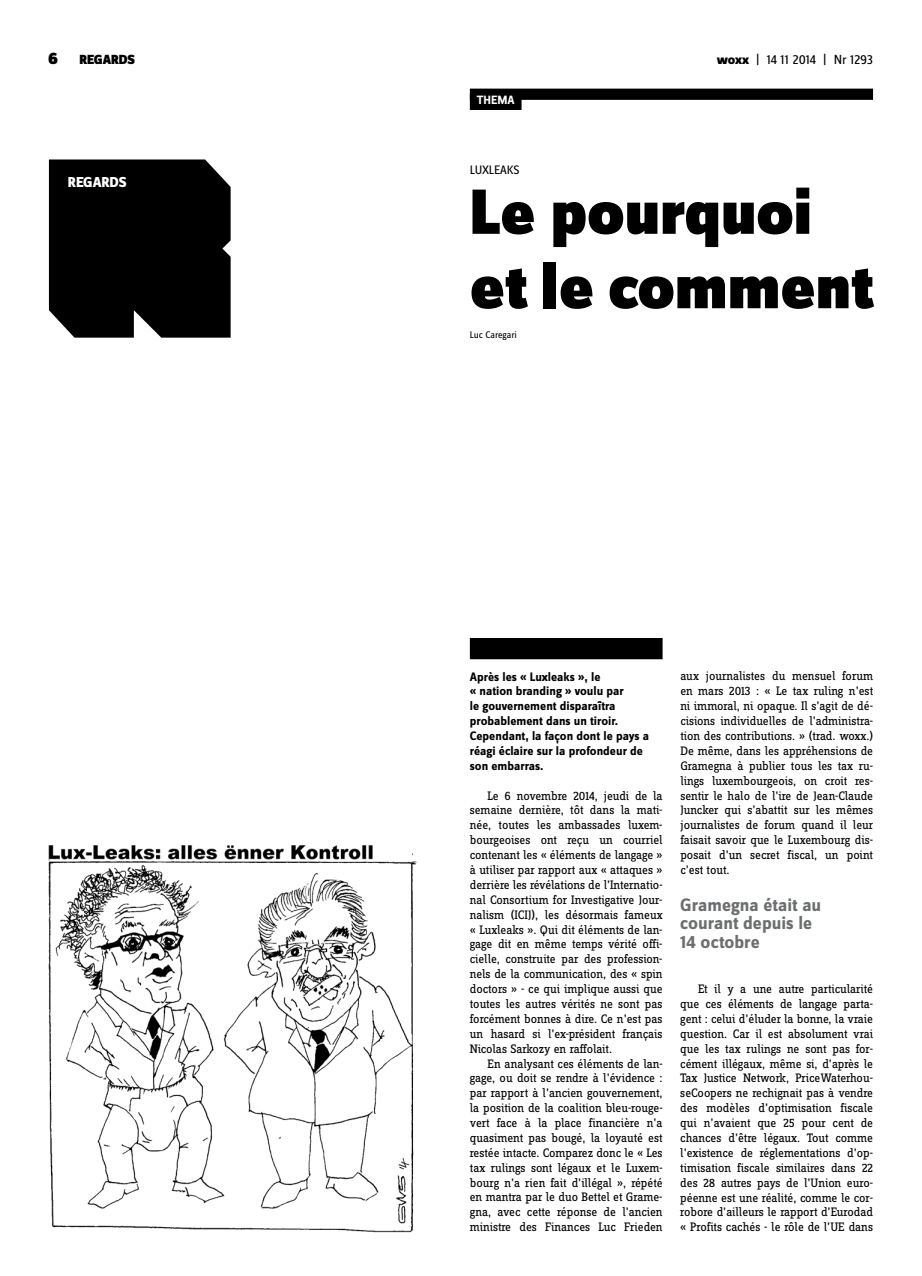
<style>
.page{position:relative;width:922px;height:1276px;background:#fff}
.page>*{position:absolute;margin:0;border:0;box-sizing:border-box;transform-origin:0 0}
.t1{font:900 66.25px/74.4px "Zine Sans Dis";color:#000}
.t2{font:700 18.75px/18.8px "Zine Sans Dis";color:#6d6e71}
.t3{font:800 15px "Zine Sans Dis";letter-spacing:-.01em;color:#fff}
.t4{font:13.75px "Zine Sans Dis";letter-spacing:-.01em;color:#000}
.t5{font:900 13.75px "Zine Sans Dis";letter-spacing:-.01em;color:#000}
.t6{font:12.75px/14.9px "Zine Slab Dis";letter-spacing:-.01em;color:#000;text-align:justify}
.t7{font:700 12.75px/14.9px "Zine Sans Dis";color:#000}
.t8{font:12.75px "Zine Sans Dis";letter-spacing:-.01em;color:#000}
.t9{font:700 12.5px "Zine Sans Dis";color:#fff}
.t10{font:10px "Zine Sans Dis";color:#000}
.s1{font-size:17.5px}
.s2{font-weight:800}
</style>
<div class="page">
<div style="left:469px;top:89px;width:403px;height:11px;background:#000"></div>
<img style="left:48px;top:845px;width:369px;height:388px">
<div style="left:49px;top:159px;width:181px;height:179px;background:#000"></div>
<div style="left:469px;top:638px;width:193px;height:21px;background:#000"></div>
<div style="left:469px;top:94px;width:52px;height:16px;background:#000"></div>
<p class="t5" style="left:48px;top:53px;width:88px"><span class="s1">6</span> REGARDS</p>
<p class="t4" style="left:716px;top:53px;width:158px"><span class="s2">woxx</span> | 14 11 2014 | Nr 1293</p>
<p class="t3" style="left:68px;top:174px;width:60px">REGARDS</p>
<p class="t9" style="left:477px;top:93px;width:39px">THEMA</p>
<p class="t8" style="left:469px;top:163px;width:51px">LUXLEAKS</p>
<h1 class="t1" style="left:469px;top:179px;width:405px">Le pourquoi et le comment</h1>
<p class="t10" style="left:469px;top:329px;width:49px">Luc Caregari</p>
<p class="t7" style="left:469px;top:669px;width:181px">Après les « Luxleaks », le<br>« nation branding » voulu par<br>le gouvernement disparaîtra probablement dans un tiroir.<br>Cependant, la façon dont le pays a réagi éclaire sur la profondeur de son embarras.</p>
<p class="t6" style="left:469px;top:788px;width:194px;text-indent:18px">Le 6 novembre 2014, jeudi de la semaine dernière, tôt dans la mati&shy;née, toutes les ambassades luxem&shy;bourgeoises ont reçu un courriel contenant les « éléments de langage » à utiliser par rapport aux « attaques » derrière les révélations de l’Internatio&shy;nal Consortium for Investigative Jour&shy;nalism (ICIJ), les désormais fameux « Luxleaks ». Qui dit éléments de lan&shy;gage dit en même temps vérité offi&shy;cielle, construite par des profession&shy;nels de la communication, des « spin doctors » - ce qui implique aussi que toutes les autres vérités ne sont pas forcément bonnes à dire. Ce n’est pas un hasard si l’ex-président français Nicolas Sarkozy en raffolait.</p>
<p class="t6" style="left:470px;top:1056px;width:194px;text-indent:18px">En analysant ces éléments de lan&shy;gage, ou doit se rendre à l’évidence : par rapport à l’ancien gouvernement, la position de la coalition bleu-rouge&shy;vert face à la place financière n’a quasiment pas bougé, la loyauté est restée intacte. Comparez donc le « Les tax rulings sont légaux et le Luxem&shy;bourg n’a rien fait d’illégal », répété en mantra par le duo Bettel et Grame&shy;gna, avec cette réponse de l’ancien ministre des Finances Luc Frieden</p>
<p class="t6" style="left:680px;top:669px;width:194px">aux journalistes du mensuel forum en mars 2013 : « Le tax ruling n’est ni immoral, ni opaque. Il s’agit de dé&shy;cisions individuelles de l’administra&shy;tion des contributions. » (trad. woxx.)<br>De même, dans les appréhensions de Gramegna à publier tous les tax ru&shy;lings luxembourgeois, on croit res&shy;sentir le halo de l’ire de Jean-Claude Juncker qui s’abattit sur les mêmes journalistes de forum quand il leur faisait savoir que le Luxembourg dis&shy;posait d’un secret fiscal, un point c’est tout.</p>
<h2 class="t2" style="left:680px;top:896px;width:142px">Gramegna était au courant depuis le<br>14 octobre</h2>
<p class="t6" style="left:680px;top:982px;width:194px;text-indent:18px">Et il y a une autre particularité que ces éléments de langage parta&shy;gent : celui d’éluder la bonne, la vraie question. Car il est absolument vrai que les tax rulings ne sont pas for&shy;cément illégaux, même si, d’après le Tax Justice Network, PriceWaterhou&shy;seCoopers ne rechignait pas à vendre des modèles d’optimisation fiscale qui n’avaient que 25 pour cent de chances d’être légaux. Tout comme l’existence de réglementations d’op&shy;timisation fiscale similaires dans 22 des 28 autres pays de l’Union euro&shy;péenne est une réalité, comme le cor&shy;robore d’ailleurs le rapport d’Eurodad « Profits cachés - le rôle de l’UE dans</p>
</div>
